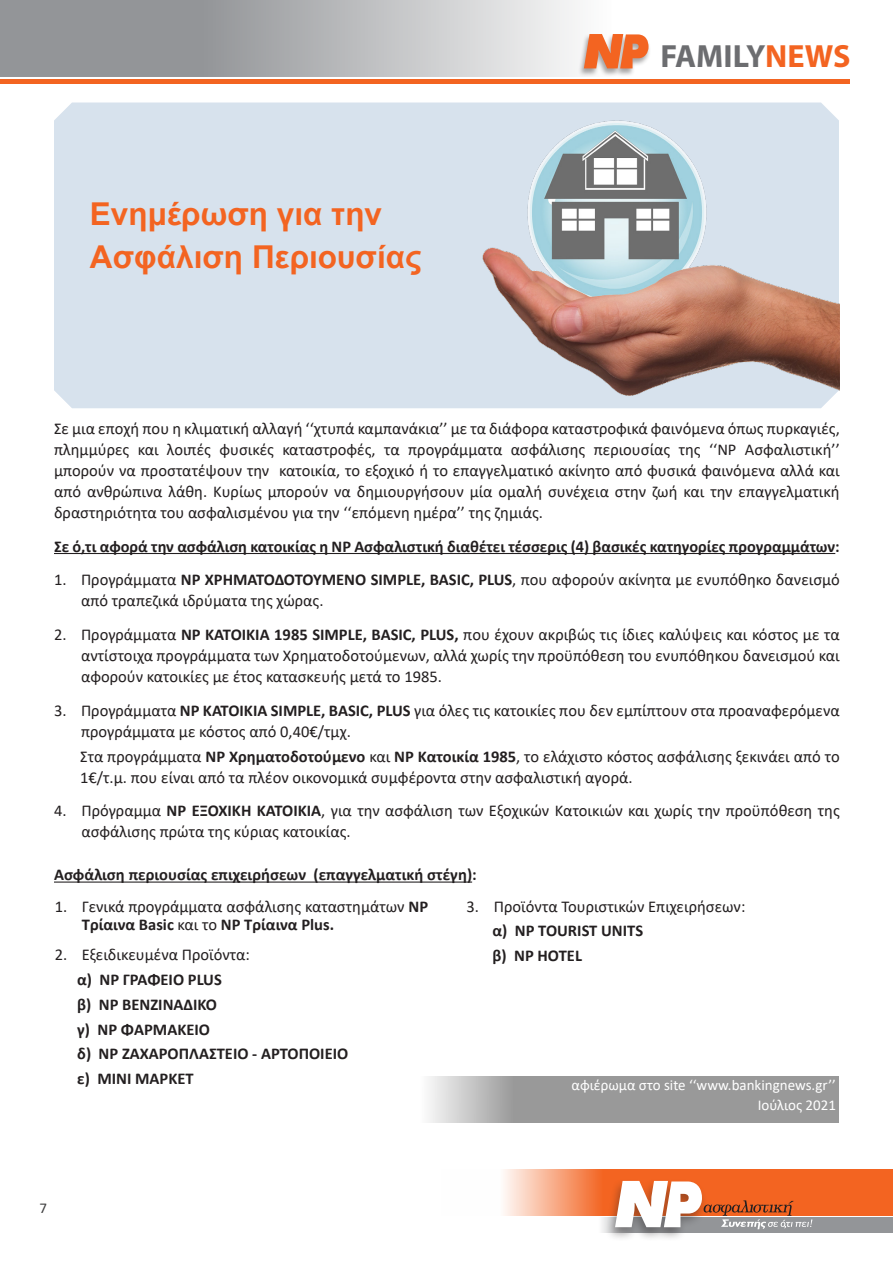
<style>
.page{position:relative;width:893px;height:1263px;background:#fff}
.page>*{position:absolute;margin:0;border:0;box-sizing:border-box;transform-origin:0 0}
.t1{font:700 32.25px "Myriad Pro";color:#6c6d70}
.t2{font:700 31.5px/43.2px "Arial";color:#f36421}
.t3{font:16.5px/21px "Calibri";color:#231f20}
.t4{font:700 16.5px "Calibri";color:#231f20}
.t5{font:15px "Calibri";color:#fff}
.t6{font:15px "Calibri";color:#3e3e3f}
.s1{color:#f36421}
.s2{font-weight:700}
</style>
<div class="page">
<div style="left:54px;top:102px;width:770px;height:306px;background:#d7e2ed"></div>
<svg style="left:429px;top:1076px;width:410px;height:46px;background:#a2a2a2"></svg>
<div style="left:598px;top:1217px;width:295px;height:16px;background:#939598"></div>
<svg style="left:504px;top:1169px;width:389px;height:47px;background:#f5844f"></svg>
<div style="left:604px;top:1178px;width:104px;height:64px;background:#231f20;opacity:.4"></div>
<svg style="left:615px;top:1181px;width:197px;height:48px"></svg>
<svg style="left:0;top:0;width:577px;height:76px;background:#b2b4b6"></svg>
<hr style="left:0;top:80px;width:849px;height:4px;background:#f36421">
<div style="left:578px;top:33px;width:73px;height:44px;background:#231f20;opacity:.4"></div>
<svg style="left:584px;top:34px;width:64px;height:34px;background:#eb8454"></svg>
<hr style="left:54px;top:553px;width:781px;height:1px;background:#231f20">
<hr style="left:54px;top:881px;width:418px;height:2px;background:#231f20">
<img style="left:394px;top:106px;width:446px;height:302px">
<p class="t2" style="left:90px;top:192px;width:333px">Ενημέρωση για την<br>Ασφάλιση Περιουσίας</p>
<p class="t1" style="left:660px;top:35px;width:192px">FAMILY<span class="s1">NEWS</span></p>
<p class="t3" style="left:54px;top:417px;width:787px;text-align:justify">Σε μια εποχή που η κλιματική αλλαγή ‘‘χτυπά καμπανάκια’’ με τα διάφορα καταστροφικά φαινόμενα όπως πυρκαγιές, πλημμύρες και λοιπές φυσικές καταστροφές, τα προγράμματα ασφάλισης περιουσίας της ‘‘NP Ασφαλιστική’’ μπορούν να προστατέψουν την κατοικία, το εξοχικό ή το επαγγελματικό ακίνητο από φυσικά φαινόμενα αλλά και από ανθρώπινα λάθη. Κυρίως μπορούν να δημιουργήσουν μία ομαλή συνέχεια στην ζωή και την επαγγελματική δραστηριότητα του ασφαλισμένου για την ‘‘επόμενη ημέρα’’ της ζημιάς.</p>
<p class="t4" style="left:54px;top:534px;width:787px">Σε ό,τι αφορά την ασφάλιση κατοικίας η NP Ασφαλιστική διαθέτει τέσσερις (4) βασικές κατηγορίες προγραμμάτων:</p>
<p class="t3" style="left:81px;top:569px;width:760px;text-indent:-27px">1. Προγράμματα <span class="s2">NP ΧΡΗΜΑΤΟΔΟΤΟΥΜΕΝΟ SIMPLE, BASIC, PLUS</span>, που αφορούν ακίνητα με ενυπόθηκο δανεισμό από τραπεζικά ιδρύματα της χώρας.</p>
<p class="t3" style="left:81px;top:624px;width:760px;text-align:justify;text-indent:-27px">2. Προγράμματα <span class="s2">NP ΚΑΤΟΙΚΙΑ 1985 SIMPLE, BASIC, PLUS,</span> που έχουν ακριβώς τις ίδιες καλύψεις και κόστος με τα αντίστοιχα προγράμματα των Χρηματοδοτούμενων, αλλά χωρίς την προϋπόθεση του ενυπόθηκου δανεισμού και αφορούν κατοικίες με έτος κατασκευής μετά το 1985.</p>
<p class="t3" style="left:81px;top:699px;width:760px;text-indent:-27px">3. Προγράμματα <span class="s2">NP ΚΑΤΟΙΚΙΑ SIMPLE, BASIC, PLUS</span> για όλες τις κατοικίες που δεν εμπίπτουν στα προαναφερόμενα προγράμματα με κόστος από 0,40€/τμχ.</p>
<p class="t3" style="left:80px;top:745px;width:761px">Στα προγράμματα <span class="s2">NP Χρηματοδοτούμενο</span> και <span class="s2">NP Κατοικία 1985</span>, το ελάχιστο κόστος ασφάλισης ξεκινάει από το<br>1€/τ.μ. που είναι από τα πλέον οικονομικά συμφέροντα στην ασφαλιστική αγορά.</p>
<p class="t3" style="left:81px;top:800px;width:760px;text-indent:-27px">4. Πρόγραμμα <span class="s2">NP ΕΞΟΧΙΚΗ ΚΑΤΟΙΚΙΑ</span>, για την ασφάλιση των Εξοχικών Κατοικιών και χωρίς την προϋπόθεση της ασφάλισης πρώτα της κύριας κατοικίας.</p>
<p class="t4" style="left:54px;top:863px;width:424px">Ασφάλιση περιουσίας επιχειρήσεων (επαγγελματική στέγη):</p>
<p class="t3" style="left:82px;top:897px;width:348px;line-height:18px;text-indent:-27px">1. Γενικά προγράμματα ασφάλισης καταστημάτων <span class="s2">NP<br>Τρίαινα Basic</span> και το <span class="s2">NP Τρίαινα Plus.</span></p>
<p class="t3" style="left:55px;top:944px;width:197px">2. Εξειδικευμένα Προϊόντα:</p>
<p class="t4" style="left:77px;top:968px;width:146px">α) NP ΓΡΑΦΕΙΟ PLUS</p>
<p class="t4" style="left:77px;top:993px;width:141px">β) NP ΒΕΝΖΙΝΑΔΙΚΟ</p>
<p class="t4" style="left:77px;top:1017px;width:134px">γ) NP ΦΑΡΜΑΚΕΙΟ</p>
<p class="t4" style="left:77px;top:1042px;width:273px">δ) NP ΖΑΧΑΡΟΠΛΑΣΤΕΙΟ - ΑΡΤΟΠΟΙΕΙΟ</p>
<p class="t4" style="left:77px;top:1067px;width:118px">ε) ΜΙΝΙ ΜΑΡΚΕΤ</p>
<p class="t6" style="left:39px;top:1197px;width:9px">7</p>
<p class="t3" style="left:466px;top:895px;width:280px">3. Προϊόντα Τουριστικών Επιχειρήσεων:</p>
<p class="t4" style="left:493px;top:919px;width:152px">α) NP TOURIST UNITS</p>
<p class="t4" style="left:493px;top:944px;width:91px">β) NP HOTEL</p>
<p class="t5" style="left:572px;top:1075px;width:266px">αφιέρωμα στο site ‘‘www.bankingnews.gr’’</p>
<p class="t5" style="left:758px;top:1094px;width:80px">Ιούλιος 2021</p>
</div>
